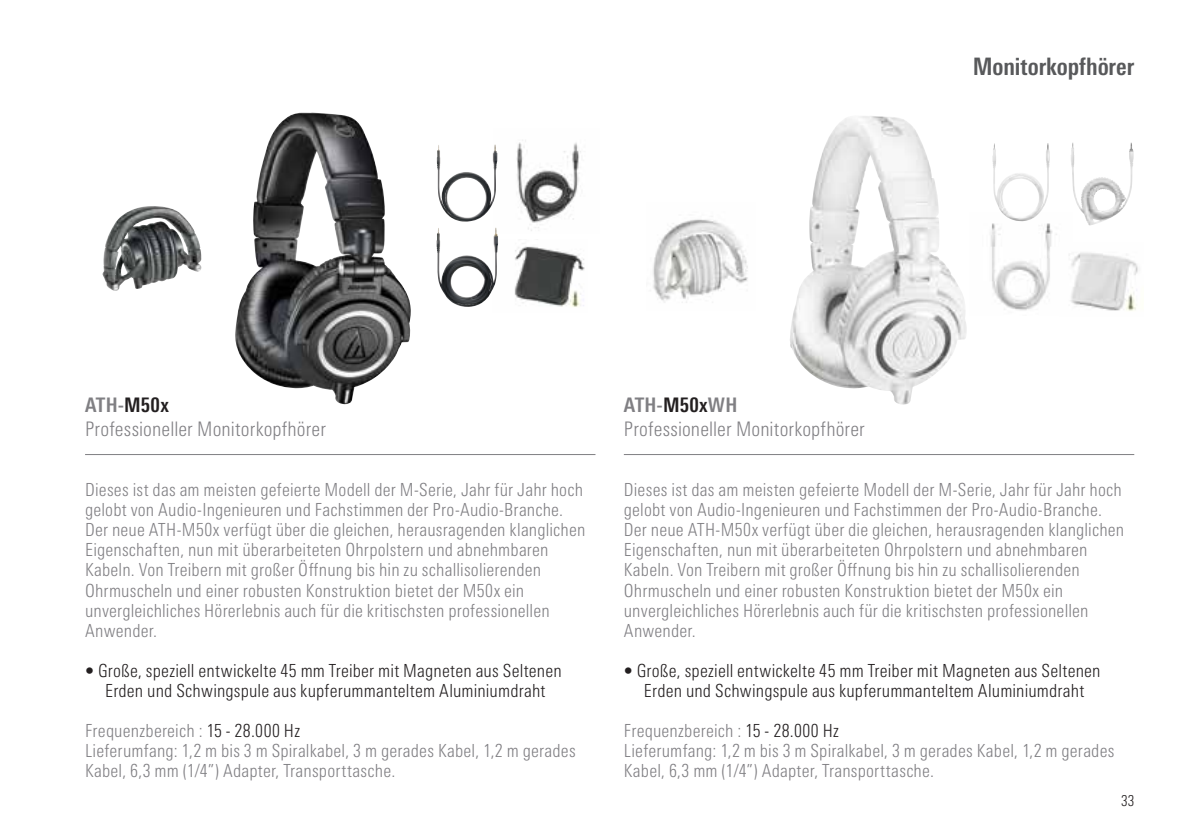
<style>
.page{position:relative;width:1191px;height:840px;background:#fff}
.page>*{position:absolute;margin:0;border:0;box-sizing:border-box;transform-origin:0 0}
.t1{font:700 condensed 24px "Univers Next Pro";color:#58595b}
.t2{font:300 condensed 20px/24px "Univers Next Pro";letter-spacing:.005em;color:#807f83}
.t3{font:300 condensed 18px/20px "Univers Next Pro";letter-spacing:.01em;color:#807f83}
.t4{font:300 condensed 18px/20px "Univers Next Pro";letter-spacing:.01em;color:#231f20;text-align:center}
.t5{font:300 condensed 15px "Univers Next Pro";color:#231f20}
.s1{font-weight:700}
.s2{font-weight:700;color:#231f20}
.s3{color:#231f20}
</style>
<div class="page">
<hr style="left:85px;top:454px;width:510px;height:1px;background:#807f83">
<img style="left:235px;top:112px;width:176px;height:292px">
<img style="left:102px;top:206px;width:100px;height:85px">
<img style="left:492px;top:239px;width:93px;height:68px">
<img style="left:495px;top:140px;width:86px;height:94px">
<img style="left:436px;top:227px;width:60px;height:57px">
<img style="left:437px;top:144px;width:58px;height:72px">
<img style="left:653px;top:219px;width:95px;height:84px">
<hr style="left:624px;top:454px;width:510px;height:1px;background:#807f83">
<img style="left:790px;top:117px;width:177px;height:288px">
<img style="left:991px;top:217px;width:66px;height:94px">
<img style="left:1069px;top:252px;width:69px;height:59px">
<img style="left:1080px;top:149px;width:50px;height:62px">
<img style="left:992px;top:143px;width:55px;height:74px">
<h1 class="t1" style="left:972px;top:52px;width:163px">Monitorkopfhörer</h1>
<p class="t2" style="left:85px;top:393px;width:242px"><span class="s1">ATH-</span><span class="s2">M50x<br></span>Professioneller Monitorkopfhörer</p>
<p class="t3" style="left:85px;top:479px;width:502px">Dieses ist das am meisten gefeierte Modell der M-Serie, Jahr für Jahr hoch gelobt von Audio-Ingenieuren und Fachstimmen der Pro-Audio-Branche.<br>Der neue ATH-M50x verfügt über die gleichen, herausragenden klanglichen Eigenschaften, nun mit überarbeiteten Ohrpolstern und abnehmbaren Kabeln. Von Treibern mit großer Öffnung bis hin zu schallisolierenden Ohrmuscheln und einer robusten Konstruktion bietet der M50x ein unvergleichliches Hörerlebnis auch für die kritischsten professionellen Anwender.</p>
<p class="t4" style="left:85px;top:659px;width:478px">• Große, speziell entwickelte 45 mm Treiber mit Magneten aus Seltenen<br>Erden und Schwingspule aus kupferummanteltem Aluminiumdraht</p>
<p class="t3" style="left:85px;top:719px;width:492px">Frequenzbereich : <span class="s3">15 - 28.000 Hz<br></span>Lieferumfang: 1,2 m bis 3 m Spiralkabel, 3 m gerades Kabel, 1,2 m gerades<br>Kabel, 6,3 mm (1/4”) Adapter, Transporttasche.</p>
<p class="t2" style="left:624px;top:393px;width:242px"><span class="s1">ATH-</span><span class="s2">M50x</span><span class="s1">WH<br></span>Professioneller Monitorkopfhörer</p>
<p class="t3" style="left:624px;top:479px;width:502px">Dieses ist das am meisten gefeierte Modell der M-Serie, Jahr für Jahr hoch gelobt von Audio-Ingenieuren und Fachstimmen der Pro-Audio-Branche.<br>Der neue ATH-M50x verfügt über die gleichen, herausragenden klanglichen Eigenschaften, nun mit überarbeiteten Ohrpolstern und abnehmbaren Kabeln. Von Treibern mit großer Öffnung bis hin zu schallisolierenden Ohrmuscheln und einer robusten Konstruktion bietet der M50x ein unvergleichliches Hörerlebnis auch für die kritischsten professionellen Anwender.</p>
<p class="t4" style="left:624px;top:659px;width:478px">• Große, speziell entwickelte 45 mm Treiber mit Magneten aus Seltenen<br>Erden und Schwingspule aus kupferummanteltem Aluminiumdraht</p>
<p class="t3" style="left:624px;top:719px;width:492px">Frequenzbereich : <span class="s3">15 - 28.000 Hz<br></span>Lieferumfang: 1,2 m bis 3 m Spiralkabel, 3 m gerades Kabel, 1,2 m gerades<br>Kabel, 6,3 mm (1/4”) Adapter, Transporttasche.</p>
<p class="t5" style="left:1121px;top:791px;width:15px">33</p>
</div>
